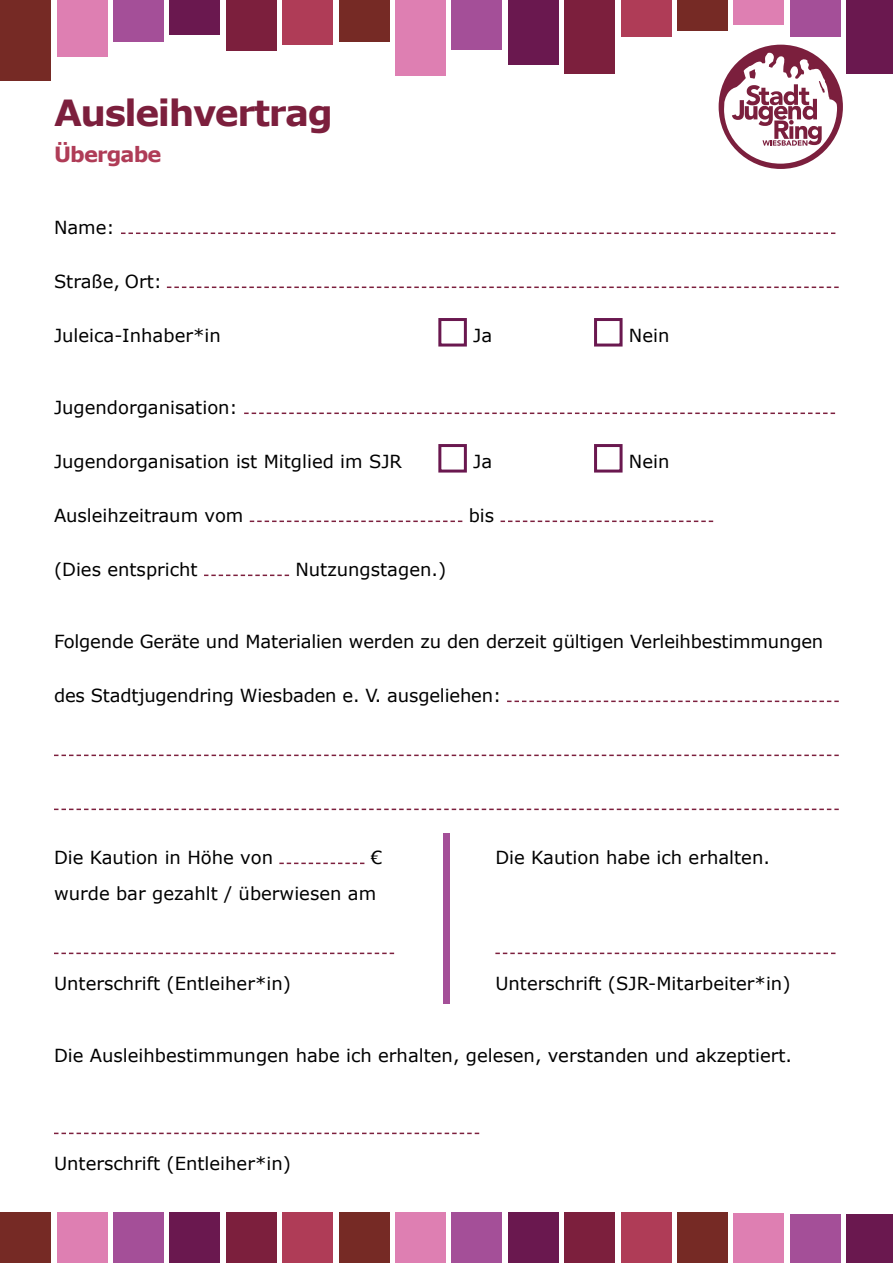
<style>
.page{position:relative;width:893px;height:1263px;background:#fff}
.page>*{position:absolute;margin:0;border:0;box-sizing:border-box;transform-origin:0 0}
.t1{font:700 36px "Verdana";letter-spacing:-.04em;color:#7c1f3d}
.t2{font:700 21px "Verdana";letter-spacing:-.04em;color:#af3c57}
.t3{font:18px/36px "Verdana";color:#000}
</style>
<div class="page">
<svg style="left:719px;top:45px;width:124px;height:124px"></svg>
<div style="left:621px;top:0;width:50px;height:36px;background:#af3c57"></div>
<div style="left:282px;top:0;width:51px;height:45px;background:#af3c57"></div>
<div style="left:677px;top:0;width:51px;height:30px;background:#762a25"></div>
<div style="left:339px;top:0;width:50px;height:41px;background:#762a25"></div>
<div style="left:734px;top:0;width:50px;height:24px;background:#de7fb2"></div>
<div style="left:395px;top:0;width:51px;height:76px;background:#de7fb2"></div>
<div style="left:790px;top:0;width:50px;height:36px;background:#a44f98"></div>
<div style="left:452px;top:0;width:50px;height:50px;background:#a44f98"></div>
<div style="left:846px;top:0;width:47px;height:74px;background:#6a184f"></div>
<div style="left:508px;top:0;width:50px;height:64px;background:#6a184f"></div>
<div style="left:564px;top:0;width:51px;height:74px;background:#7c1f3d"></div>
<div style="left:0;top:0;width:51px;height:81px;background:#762a25"></div>
<div style="left:57px;top:0;width:50px;height:56px;background:#de7fb2"></div>
<div style="left:113px;top:0;width:51px;height:41px;background:#a44f98"></div>
<div style="left:170px;top:0;width:50px;height:35px;background:#6a184f"></div>
<div style="left:226px;top:0;width:51px;height:50px;background:#7c1f3d"></div>
<div style="left:621px;top:1212px;width:50px;height:51px;background:#af3c57"></div>
<div style="left:282px;top:1212px;width:51px;height:51px;background:#af3c57"></div>
<div style="left:677px;top:1212px;width:51px;height:51px;background:#762a25"></div>
<div style="left:339px;top:1212px;width:50px;height:51px;background:#762a25"></div>
<div style="left:734px;top:1214px;width:50px;height:49px;background:#de7fb2"></div>
<div style="left:395px;top:1212px;width:51px;height:51px;background:#de7fb2"></div>
<div style="left:790px;top:1214px;width:50px;height:49px;background:#a44f98"></div>
<div style="left:452px;top:1212px;width:50px;height:51px;background:#a44f98"></div>
<div style="left:846px;top:1214px;width:47px;height:49px;background:#6a184f"></div>
<div style="left:508px;top:1212px;width:50px;height:51px;background:#6a184f"></div>
<div style="left:564px;top:1212px;width:51px;height:51px;background:#7c1f3d"></div>
<div style="left:0;top:1212px;width:51px;height:51px;background:#762a25"></div>
<div style="left:57px;top:1212px;width:50px;height:51px;background:#de7fb2"></div>
<div style="left:113px;top:1212px;width:51px;height:51px;background:#a44f98"></div>
<div style="left:170px;top:1212px;width:50px;height:51px;background:#6a184f"></div>
<div style="left:226px;top:1212px;width:51px;height:51px;background:#7c1f3d"></div>
<svg style="left:121px;top:233px;width:714px;height:1px"></svg>
<svg style="left:167px;top:287px;width:672px;height:1px"></svg>
<div style="left:438px;top:318px;width:29px;height:28px;border:3px solid #6a184f"></div>
<div style="left:594px;top:318px;width:29px;height:28px;border:3px solid #6a184f"></div>
<svg style="left:244px;top:413px;width:591px;height:1px"></svg>
<div style="left:438px;top:444px;width:29px;height:28px;border:3px solid #6a184f"></div>
<div style="left:594px;top:444px;width:29px;height:28px;border:3px solid #6a184f"></div>
<svg style="left:250px;top:521px;width:212px;height:1px"></svg>
<svg style="left:501px;top:521px;width:212px;height:1px"></svg>
<svg style="left:204px;top:575px;width:85px;height:1px"></svg>
<svg style="left:507px;top:701px;width:332px;height:1px"></svg>
<svg style="left:54px;top:755px;width:785px;height:1px"></svg>
<svg style="left:54px;top:809px;width:785px;height:1px"></svg>
<svg style="left:279px;top:863px;width:85px;height:1px"></svg>
<svg style="left:54px;top:953px;width:340px;height:1px"></svg>
<svg style="left:54px;top:1133px;width:425px;height:1px"></svg>
<svg style="left:495px;top:953px;width:341px;height:1px"></svg>
<div style="left:443px;top:833px;width:7px;height:170px;background:#a44f98"></div>
<p class="t1" style="left:54px;top:87px;width:281px">Ausleihvertrag</p>
<p class="t2" style="left:54px;top:139px;width:109px">Übergabe</p>
<p class="t3" style="left:54px;top:210px;width:62px">Name:</p>
<p class="t3" style="left:54px;top:264px;width:110px">Straße, Ort:</p>
<p class="t3" style="left:54px;top:318px;width:168px">Juleica-Inhaber*in</p>
<p class="t3" style="left:473px;top:318px;width:21px">Ja</p>
<p class="t3" style="left:629px;top:318px;width:42px">Nein</p>
<p class="t3" style="left:54px;top:390px;width:185px">Jugendorganisation:</p>
<p class="t3" style="left:54px;top:444px;width:350px">Jugendorganisation ist Mitglied im SJR</p>
<p class="t3" style="left:473px;top:444px;width:21px">Ja</p>
<p class="t3" style="left:629px;top:444px;width:42px">Nein</p>
<p class="t3" style="left:54px;top:498px;width:191px">Ausleihzeitraum vom</p>
<p class="t3" style="left:469px;top:498px;width:27px">bis</p>
<p class="t3" style="left:54px;top:552px;width:145px">(Dies entspricht</p>
<p class="t3" style="left:295px;top:552px;width:152px">Nutzungstagen.)</p>
<p class="t3" style="left:54px;top:624px;width:771px">Folgende Geräte und Materialien werden zu den derzeit gültigen Verleihbestimmungen</p>
<p class="t3" style="left:54px;top:678px;width:449px">des Stadtjugendring Wiesbaden e. V. ausgeliehen:</p>
<p class="t3" style="left:54px;top:840px;width:221px">Die Kaution in Höhe von</p>
<p class="t3" style="left:54px;top:840px;width:330px;text-indent:317px">€ wurde bar gezahlt / überwiesen am</p>
<p class="t3" style="left:495px;top:840px;width:276px">Die Kaution habe ich erhalten.</p>
<p class="t3" style="left:54px;top:966px;width:238px">Unterschrift (Entleiher*in)</p>
<p class="t3" style="left:495px;top:966px;width:297px">Unterschrift (SJR-Mitarbeiter*in)</p>
<p class="t3" style="left:54px;top:1038px;width:740px">Die Ausleihbestimmungen habe ich erhalten, gelesen, verstanden und akzeptiert.</p>
<p class="t3" style="left:54px;top:1146px;width:238px">Unterschrift (Entleiher*in)</p>
</div>
